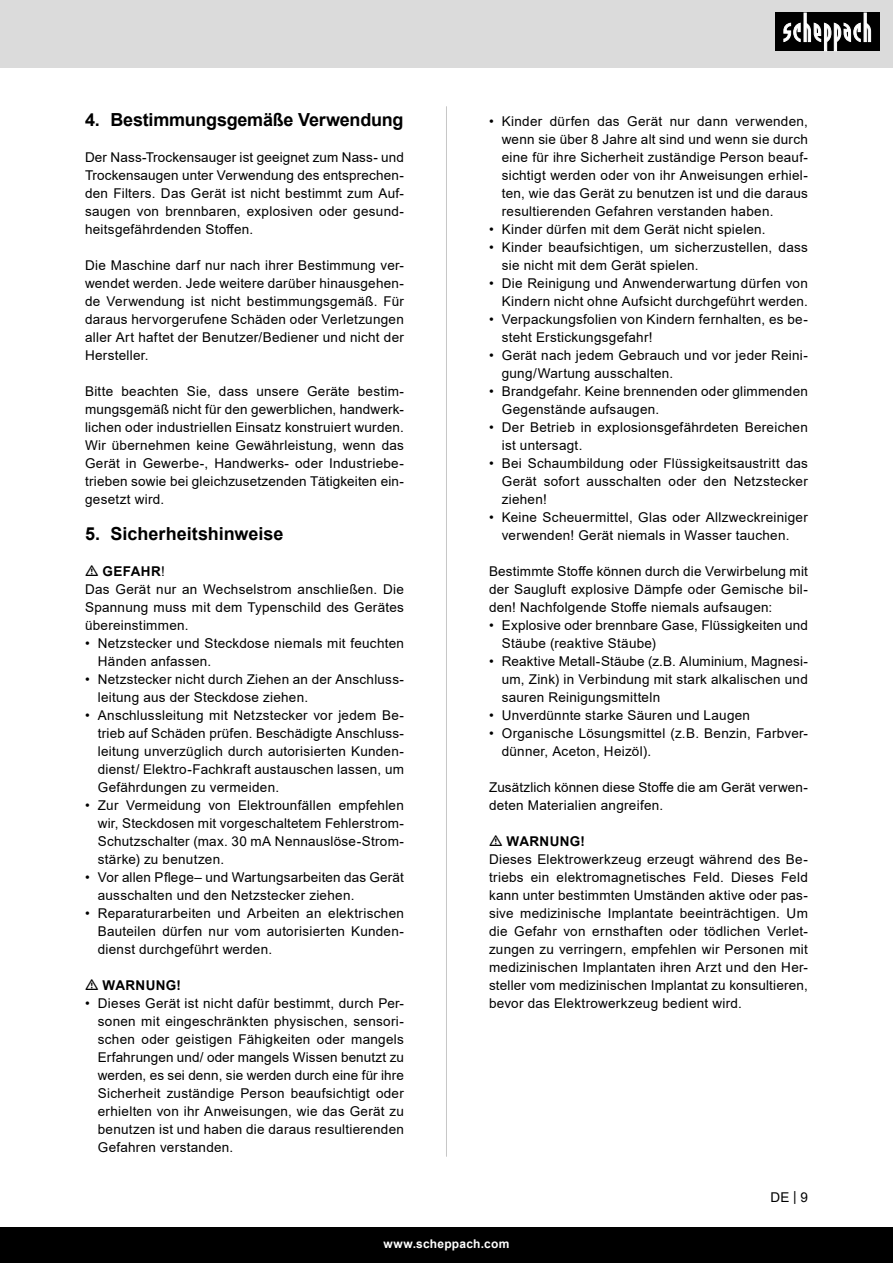
<style>
.page{position:relative;width:893px;height:1263px;background:#fff}
.page>*{position:absolute;margin:0;border:0;box-sizing:border-box;transform-origin:0 0}
.t1{font:700 18px "Arial";letter-spacing:-.01em;color:#000}
.t2{font:13.5px/18px "Arial";letter-spacing:.02em;color:#000;text-align:justify}
.t3{font:700 13.5px "Arial";letter-spacing:.025em;color:#000}
.t4{font:700 12px "Arial";letter-spacing:.02em;color:#fff}
.s1{font-weight:400}
</style>
<div class="page">
<div style="left:0;top:0;width:893px;height:67px;background:#dbdbdb"></div>
<div style="left:0;top:1227px;width:893px;height:36px;background:#000"></div>
<div style="left:775px;top:13px;width:105px;height:38px;background:#000"></div>
<svg style="left:783px;top:13px;width:88px;height:38px"></svg>
<hr style="left:446px;top:106px;width:1px;height:1051px;background:#c7c7c7">
<p class="t1" style="left:85px;top:107px;width:320px">4. Bestimmungsgemäße Verwendung</p>
<p class="t2" style="left:85px;top:148px;width:320px">Der Nass-Trockensauger ist geeignet zum Nass- und Trockensaugen unter Verwendung des entsprechen&shy;den Filters. Das Gerät ist nicht bestimmt zum Auf&shy;saugen von brennbaren, explosiven oder gesund&shy;heitsgefährdenden Stoffen.</p>
<p class="t2" style="left:85px;top:256px;width:320px">Die Maschine darf nur nach ihrer Bestimmung ver&shy;wendet werden. Jede weitere darüber hinausgehen&shy;de Verwendung ist nicht bestimmungsgemäß. Für daraus hervorgerufene Schäden oder Verletzungen aller Art haftet der Benutzer/Bediener und nicht der Hersteller.</p>
<p class="t2" style="left:85px;top:382px;width:320px">Bitte beachten Sie, dass unsere Geräte bestim&shy;mungsgemäß nicht für den gewerblichen, handwerk&shy;lichen oder industriellen Einsatz konstruiert wurden.<br>Wir übernehmen keine Gewährleistung, wenn das Gerät in Gewerbe-, Handwerks- oder Industriebe&shy;trieben sowie bei gleichzusetzenden Tätigkeiten ein&shy;gesetzt wird.</p>
<p class="t1" style="left:85px;top:521px;width:200px">5. Sicherheitshinweise</p>
<p class="t3" style="left:103px;top:562px;width:64px">GEFAHR<span class="s1">!</span></p>
<p class="t2" style="left:85px;top:580px;width:320px">Das Gerät nur an Wechselstrom anschließen. Die Spannung muss mit dem Typenschild des Gerätes übereinstimmen.</p>
<p class="t2" style="left:98px;top:634px;width:308px;text-indent:-13px">• Netzstecker und Steckdose niemals mit feuchten<br>Händen anfassen.</p>
<p class="t2" style="left:98px;top:670px;width:308px;text-indent:-13px">• Netzstecker nicht durch Ziehen an der Anschluss&shy;leitung aus der Steckdose ziehen.</p>
<p class="t2" style="left:98px;top:706px;width:308px;text-indent:-13px">• Anschlussleitung mit Netzstecker vor jedem Be&shy;trieb auf Schäden prüfen. Beschädigte Anschluss&shy;leitung unverzüglich durch autorisierten Kunden&shy;dienst/ Elektro-Fachkraft austauschen lassen, um Gefährdungen zu vermeiden.</p>
<p class="t2" style="left:98px;top:796px;width:308px;text-indent:-13px">• Zur Vermeidung von Elektrounfällen empfehlen wir, Steckdosen mit vorgeschaltetem Fehlerstrom-Schutzschalter (max. 30 mA Nennauslöse-Strom&shy;stärke) zu benutzen.</p>
<p class="t2" style="left:98px;top:868px;width:308px;text-indent:-13px">• Vor allen Pflege– und Wartungsarbeiten das Gerät ausschalten und den Netzstecker ziehen.</p>
<p class="t2" style="left:98px;top:904px;width:308px;text-indent:-13px">• Reparaturarbeiten und Arbeiten an elektrischen Bauteilen dürfen nur vom autorisierten Kunden&shy;dienst durchgeführt werden.</p>
<p class="t3" style="left:103px;top:976px;width:80px">WARNUNG!</p>
<p class="t2" style="left:98px;top:994px;width:308px;text-indent:-13px">• Dieses Gerät ist nicht dafür bestimmt, durch Per&shy;sonen mit eingeschränkten physischen, sensori&shy;schen oder geistigen Fähigkeiten oder mangels Erfahrungen und/ oder mangels Wissen benutzt zu werden, es sei denn, sie werden durch eine für ihre Sicherheit zuständige Person beaufsichtigt oder erhielten von ihr Anweisungen, wie das Gerät zu benutzen ist und haben die daraus resultierenden Gefahren verstanden.</p>
<p class="t2" style="left:502px;top:112px;width:308px;text-indent:-13px">• Kinder dürfen das Gerät nur dann verwenden, wenn sie über 8 Jahre alt sind und wenn sie durch eine für ihre Sicherheit zuständige Person beauf&shy;sichtigt werden oder von ihr Anweisungen erhiel&shy;ten, wie das Gerät zu benutzen ist und die daraus resultierenden Gefahren verstanden haben.</p>
<p class="t2" style="left:489px;top:220px;width:278px">• Kinder dürfen mit dem Gerät nicht spielen.</p>
<p class="t2" style="left:502px;top:238px;width:308px;text-indent:-13px">• Kinder beaufsichtigen, um sicherzustellen, dass sie nicht mit dem Gerät spielen.</p>
<p class="t2" style="left:489px;top:274px;width:320px;text-align:right">• Die Reinigung und Anwenderwartung dürfen von<br>Kindern nicht ohne Aufsicht durchgeführt werden.</p>
<p class="t2" style="left:502px;top:310px;width:308px;text-indent:-13px">• Verpackungsfolien von Kindern fernhalten, es be&shy;steht Erstickungsgefahr!</p>
<p class="t2" style="left:502px;top:346px;width:308px;text-indent:-13px">• Gerät nach jedem Gebrauch und vor jeder Reini&shy;gung/Wartung ausschalten.</p>
<p class="t2" style="left:502px;top:382px;width:308px;text-indent:-13px">• Brandgefahr. Keine brennenden oder glimmenden<br>Gegenstände aufsaugen.</p>
<p class="t2" style="left:502px;top:418px;width:308px;text-indent:-13px">• Der Betrieb in explosionsgefährdeten Bereichen ist untersagt.</p>
<p class="t2" style="left:502px;top:454px;width:308px;text-indent:-13px">• Bei Schaumbildung oder Flüssigkeitsaustritt das Gerät sofort ausschalten oder den Netzstecker ziehen!</p>
<p class="t2" style="left:489px;top:508px;width:320px;text-align:center">• Keine Scheuermittel, Glas oder Allzweckreiniger verwenden! Gerät niemals in Wasser tauchen.</p>
<p class="t2" style="left:489px;top:562px;width:320px">Bestimmte Stoffe können durch die Verwirbelung mit der Saugluft explosive Dämpfe oder Gemische bil&shy;den! Nachfolgende Stoffe niemals aufsaugen:</p>
<p class="t2" style="left:502px;top:616px;width:308px;text-indent:-13px">• Explosive oder brennbare Gase, Flüssigkeiten und<br>Stäube (reaktive Stäube)</p>
<p class="t2" style="left:502px;top:652px;width:308px;text-indent:-13px">• Reaktive Metall-Stäube (z.B. Aluminium, Magnesi&shy;um, Zink) in Verbindung mit stark alkalischen und sauren Reinigungsmitteln</p>
<p class="t2" style="left:489px;top:706px;width:263px">• Unverdünnte starke Säuren und Laugen</p>
<p class="t2" style="left:502px;top:724px;width:308px;text-indent:-13px">• Organische Lösungsmittel (z.B. Benzin, Farbver&shy;dünner, Aceton, Heizöl).</p>
<p class="t2" style="left:489px;top:778px;width:320px">Zusätzlich können diese Stoffe die am Gerät verwen&shy;deten Materialien angreifen.</p>
<p class="t3" style="left:507px;top:832px;width:80px">WARNUNG!</p>
<p class="t2" style="left:489px;top:850px;width:320px">Dieses Elektrowerkzeug erzeugt während des Be&shy;triebs ein elektromagnetisches Feld. Dieses Feld kann unter bestimmten Umständen aktive oder pas&shy;sive medizinische Implantate beeinträchtigen. Um die Gefahr von ernsthaften oder tödlichen Verlet&shy;zungen zu verringern, empfehlen wir Personen mit medizinischen Implantaten ihren Arzt und den Her&shy;steller vom medizinischen Implantat zu konsultieren, bevor das Elektrowerkzeug bedient wird.</p>
<p class="t2" style="left:770px;top:1188px;width:39px">DE | 9</p>
<p class="t4" style="left:384px;top:1235px;width:127px">www.scheppach.com</p>
</div>
